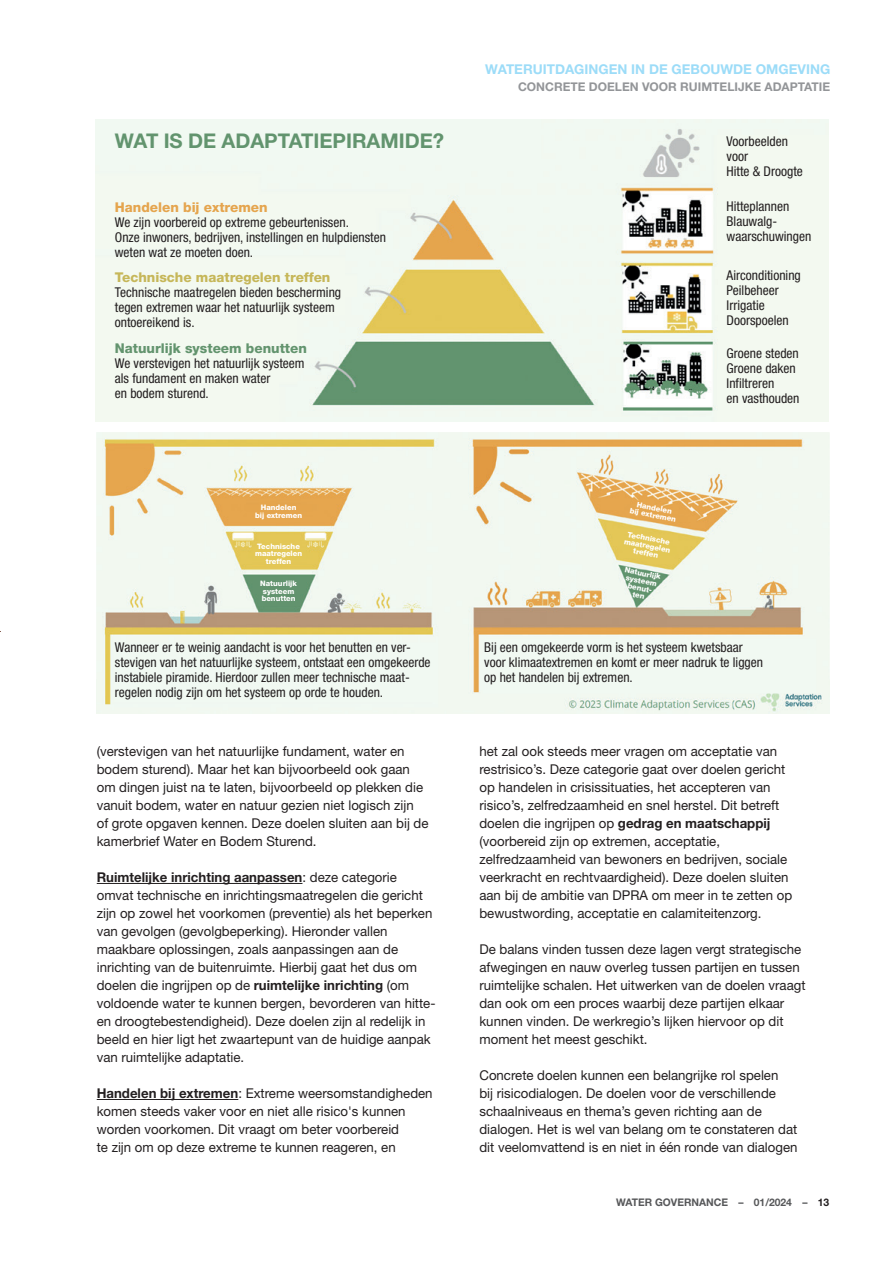
<style>
.page{position:relative;width:893px;height:1263px;background:#fff}
.page>*{position:absolute;margin:0;border:0;box-sizing:border-box;transform-origin:0 0}
.t1{font:700 20.25px "Helvetica Neue";color:#62946e}
.t2{font:13.5px/18px "Helvetica Neue";color:#231f20}
.t3{font:condensed 13.5px/15px "Helvetica Neue";color:#231f20}
.t4{font:700 13.5px "Helvetica Neue";color:#9cdcf8}
.t5{font:800 13.5px "Helvetica Neue";color:#c6b759}
.t6{font:800 13.5px "Helvetica Neue";color:#63946e}
.t7{font:800 13.5px "Helvetica Neue";color:#e5a54e}
.t8{font:700 12px "Helvetica Neue";color:#939598}
.t9{font:700 10.5px "Helvetica Neue";color:#57585a}
.t10{font:800 7.5px/7.5px "Helvetica Neue";color:#fff;text-align:center}
.s1{font-weight:700}
.s2{color:#231f20}
</style>
<div class="page">
<hr style="left:97px;top:883px;width:205px;height:1px;background:#231f20">
<hr style="left:97px;top:1099px;width:141px;height:1px;background:#231f20">
<img style="left:95px;top:119px;width:734px;height:302px">
<img style="left:96px;top:704px;width:734px;height:9px">
<img style="left:96px;top:432px;width:734px;height:272px">
<h1 class="t1" style="left:115px;top:129px;width:331px">WAT IS DE ADAPTATIEPIRAMIDE?</h1>
<p class="t7" style="left:115px;top:199px;width:154px">Handelen bij extremen</p>
<p class="t3" style="left:115px;top:214px;width:273px">We zijn voorbereid op extreme gebeurtenissen.<br>Onze inwoners, bedrijven, instellingen en hulpdiensten weten wat ze moeten doen.</p>
<p class="t5" style="left:115px;top:269px;width:217px">Technische maatregelen treffen</p>
<p class="t3" style="left:115px;top:285px;width:228px">Technische maatregelen bieden bescherming tegen extremen waar het natuurlijk systeem ontoereikend is.</p>
<p class="t6" style="left:115px;top:340px;width:194px">Natuurlijk systeem benutten</p>
<p class="t3" style="left:115px;top:355px;width:191px">We verstevigen het natuurlijk systeem als fundament en maken water<br>en bodem sturend.</p>
<p class="t10" style="left:255px;top:504px;width:48px">Handelen<br>bij extremen</p>
<p class="t10" style="left:255px;top:542px;width:49px">Technische maatregelen treffen</p>
<p class="t10" style="left:260px;top:580px;width:38px;text-align:left">Natuurlijk systeem benutten</p>
<p class="t4" style="left:485px;top:61px;width:346px">WATERUITDAGINGEN IN DE GEBOUWDE OMGEVING</p>
<p class="t8" style="left:518px;top:80px;width:314px">CONCRETE DOELEN VOOR RUIMTELIJKE ADAPTATIE</p>
<p class="t10" style="left:632px;top:499px;width:48px;rotate:11deg">Handelen<br>bij extremen</p>
<p class="t10" style="left:626px;top:530px;width:49px;rotate:11deg">Technische maatregelen treffen</p>
<p class="t10" style="left:626px;top:566px;width:38px;rotate:11deg">Natuurlijk systeem benut&shy;ten</p>
<p class="t3" style="left:727px;top:134px;width:78px">Voorbeelden voor<br>Hitte &amp; Droogte</p>
<p class="t3" style="left:727px;top:199px;width:86px">Hitteplannen<br>Blauwalg&shy;waarschuwingen</p>
<p class="t3" style="left:727px;top:268px;width:76px">Airconditioning<br>Peilbeheer<br>Irrigatie<br>Doorspoelen</p>
<p class="t3" style="left:727px;top:346px;width:74px">Groene steden<br>Groene daken<br>Infiltreren<br>en vasthouden</p>
<p class="t3" style="left:115px;top:640px;width:317px">Wanneer er te weinig aandacht is voor het benutten en ver&shy;stevigen van het natuurlijke systeem, ontstaat een omgekeerde instabiele piramide. Hierdoor zullen meer technische maat&shy;regelen nodig zijn om het systeem op orde te houden.</p>
<p class="t3" style="left:484px;top:640px;width:280px">Bij een omgekeerde vorm is het systeem kwetsbaar voor klimaatextremen en komt er meer nadruk te liggen op het handelen bij extremen.</p>
<p class="t2" style="left:97px;top:742px;width:333px">(verstevigen van het natuurlijke fundament, water en bodem sturend). Maar het kan bijvoorbeeld ook gaan om dingen juist na te laten, bijvoorbeeld op plekken die vanuit bodem, water en natuur gezien niet logisch zijn of grote opgaven kennen. Deze doelen sluiten aan bij de kamerbrief Water en Bodem Sturend.</p>
<p class="t2" style="left:97px;top:868px;width:340px"><span class="s1">Ruimtelijke inrichting aanpassen</span>: deze categorie omvat technische en inrichtingsmaatregelen die gericht zijn op zowel het voorkomen (preventie) als het beperken van gevolgen (gevolgbeperking). Hieronder vallen maakbare oplossingen, zoals aanpassingen aan de inrichting van de buitenruimte. Hierbij gaat het dus om doelen die ingrijpen op de <span class="s1">ruimtelijke inrichting</span> (om voldoende water te kunnen bergen, bevorderen van hitte&shy;en droogtebestendigheid). Deze doelen zijn al redelijk in beeld en hier ligt het zwaartepunt van de huidige aanpak van ruimtelijke adaptatie.</p>
<p class="t2" style="left:97px;top:1084px;width:337px"><span class="s1">Handelen bij extremen</span>: Extreme weersomstandigheden komen steeds vaker voor en niet alle risico's kunnen worden voorkomen. Dit vraagt om beter voorbereid<br>te zijn om op deze extreme te kunnen reageren, en</p>
<p class="t2" style="left:479px;top:742px;width:314px">het zal ook steeds meer vragen om acceptatie van restrisico’s. Deze categorie gaat over doelen gericht op handelen in crisissituaties, het accepteren van risico’s, zelfredzaamheid en snel herstel. Dit betreft doelen die ingrijpen op <span class="s1">gedrag en maatschappij </span>(voorbereid zijn op extremen, acceptatie, zelfredzaamheid van bewoners en bedrijven, sociale veerkracht en rechtvaardigheid). Deze doelen sluiten aan bij de ambitie van DPRA om meer in te zetten op bewustwording, acceptatie en calamiteitenzorg.</p>
<p class="t2" style="left:479px;top:940px;width:328px">De balans vinden tussen deze lagen vergt strategische afwegingen en nauw overleg tussen partijen en tussen ruimtelijke schalen. Het uitwerken van de doelen vraagt dan ook om een proces waarbij deze partijen elkaar kunnen vinden. De werkregio’s lijken hiervoor op dit moment het meest geschikt.</p>
<p class="t2" style="left:479px;top:1066px;width:320px">Concrete doelen kunnen een belangrijke rol spelen<br>bij risicodialogen. De doelen voor de verschillende schaalniveaus en thema’s geven richting aan de dialogen. Het is wel van belang om te constateren dat dit veelomvattend is en niet in één ronde van dialogen</p>
<p class="t9" style="left:616px;top:1196px;width:215px">WATER GOVERNANCE – 01/2024 – <span class="s2">13</span></p>
</div>
